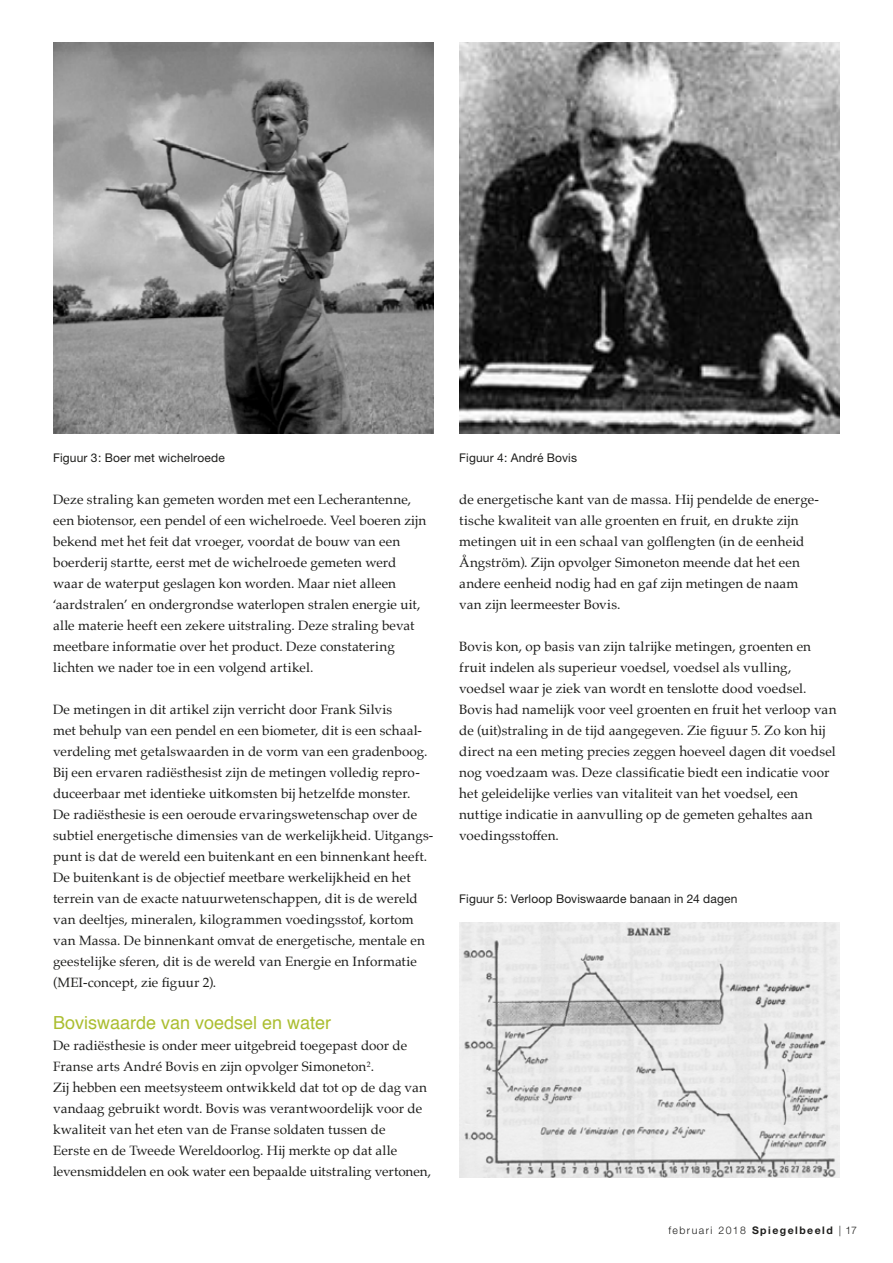
<style>
.page{position:relative;width:893px;height:1263px;background:#fff}
.page>*{position:absolute;margin:0;border:0;box-sizing:border-box;transform-origin:0 0}
.t1{font:18px "Helvetica";color:#abbe30}
.t2{font:13.5px/21px "Palatino";letter-spacing:.005em;color:#1d1d1b}
.t3{font:12px "Helvetica Neue";letter-spacing:.015em;color:#1d1d1b}
.t4{font:300 10.5px "Helvetica Neue";letter-spacing:.14em;color:#1d1d1b}
.s1{font-weight:700}
</style>
<div class="page">
<img style="left:53px;top:43px;width:381px;height:391px">
<img style="left:459px;top:43px;width:381px;height:391px">
<img style="left:459px;top:922px;width:381px;height:256px">
<p class="t3" style="left:53px;top:451px;width:173px">Figuur 3: Boer met wichelroede</p>
<p class="t2" style="left:53px;top:489px;width:375px">Deze straling kan gemeten worden met een Lecherantenne, een biotensor, een pendel of een wichelroede. Veel boeren zijn bekend met het feit dat vroeger, voordat de bouw van een boerderij startte, eerst met de wichelroede gemeten werd waar de waterput geslagen kon worden. Maar niet alleen ‘aardstralen’ en ondergrondse waterlopen stralen energie uit, alle materie heeft een zekere uitstraling. Deze straling bevat meetbare informatie over het product. Deze constatering lichten we nader toe in een volgend artikel.</p>
<p class="t2" style="left:53px;top:699px;width:382px">De metingen in dit artikel zijn verricht door Frank Silvis<br>met behulp van een pendel en een biometer, dit is een schaal&shy;verdeling met getalswaarden in de vorm van een gradenboog.<br>Bij een ervaren radiësthesist zijn de metingen volledig repro&shy;duceerbaar met identieke uitkomsten bij hetzelfde monster.<br>De radiësthesie is een oeroude ervaringswetenschap over de subtiel energetische dimensies van de werkelijkheid. Uitgangs&shy;punt is dat de wereld een buitenkant en een binnenkant heeft.<br>De buitenkant is de objectief meetbare werkelijkheid en het terrein van de exacte natuurwetenschappen, dit is de wereld van deeltjes, mineralen, kilogrammen voedingsstof, kortom van Massa. De binnenkant omvat de energetische, mentale en geestelijke sferen, dit is de wereld van Energie en Informatie (MEI-concept, zie figuur 2).</p>
<h1 class="t1" style="left:53px;top:1009px;width:280px">Boviswaarde van voedsel en water</h1>
<p class="t2" style="left:53px;top:1035px;width:379px">De radiësthesie is onder meer uitgebreid toegepast door de Franse arts André Bovis en zijn opvolger Simoneton<sup>2</sup>.<br>Zij hebben een meetsysteem ontwikkeld dat tot op de dag van vandaag gebruikt wordt. Bovis was verantwoordelijk voor de kwaliteit van het eten van de Franse soldaten tussen de<br>Eerste en de Tweede Wereldoorlog. Hij merkte op dat alle levensmiddelen en ook water een bepaalde uitstraling vertonen,</p>
<p class="t3" style="left:459px;top:451px;width:119px">Figuur 4: André Bovis</p>
<p class="t2" style="left:459px;top:489px;width:361px">de energetische kant van de massa. Hij pendelde de energe&shy;tische kwaliteit van alle groenten en fruit, en drukte zijn metingen uit in een schaal van golflengten (in de eenheid Ångström). Zijn opvolger Simoneton meende dat het een andere eenheid nodig had en gaf zijn metingen de naam van zijn leermeester Bovis.</p>
<p class="t2" style="left:459px;top:636px;width:379px">Bovis kon, op basis van zijn talrijke metingen, groenten en fruit indelen als superieur voedsel, voedsel als vulling, voedsel waar je ziek van wordt en tenslotte dood voedsel.<br>Bovis had namelijk voor veel groenten en fruit het verloop van de (uit)straling in de tijd aangegeven. Zie figuur 5. Zo kon hij direct na een meting precies zeggen hoeveel dagen dit voedsel nog voedzaam was. Deze classificatie biedt een indicatie voor het geleidelijke verlies van vitaliteit van het voedsel, een nuttige indicatie in aanvulling op de gemeten gehaltes aan voedingsstoffen.</p>
<p class="t3" style="left:459px;top:892px;width:280px">Figuur 5: Verloop Boviswaarde banaan in 24 dagen</p>
<p class="t4" style="left:668px;top:1224px;width:190px">februari 2018 <span class="s1">Spiegelbeeld</span> | 17</p>
</div>
